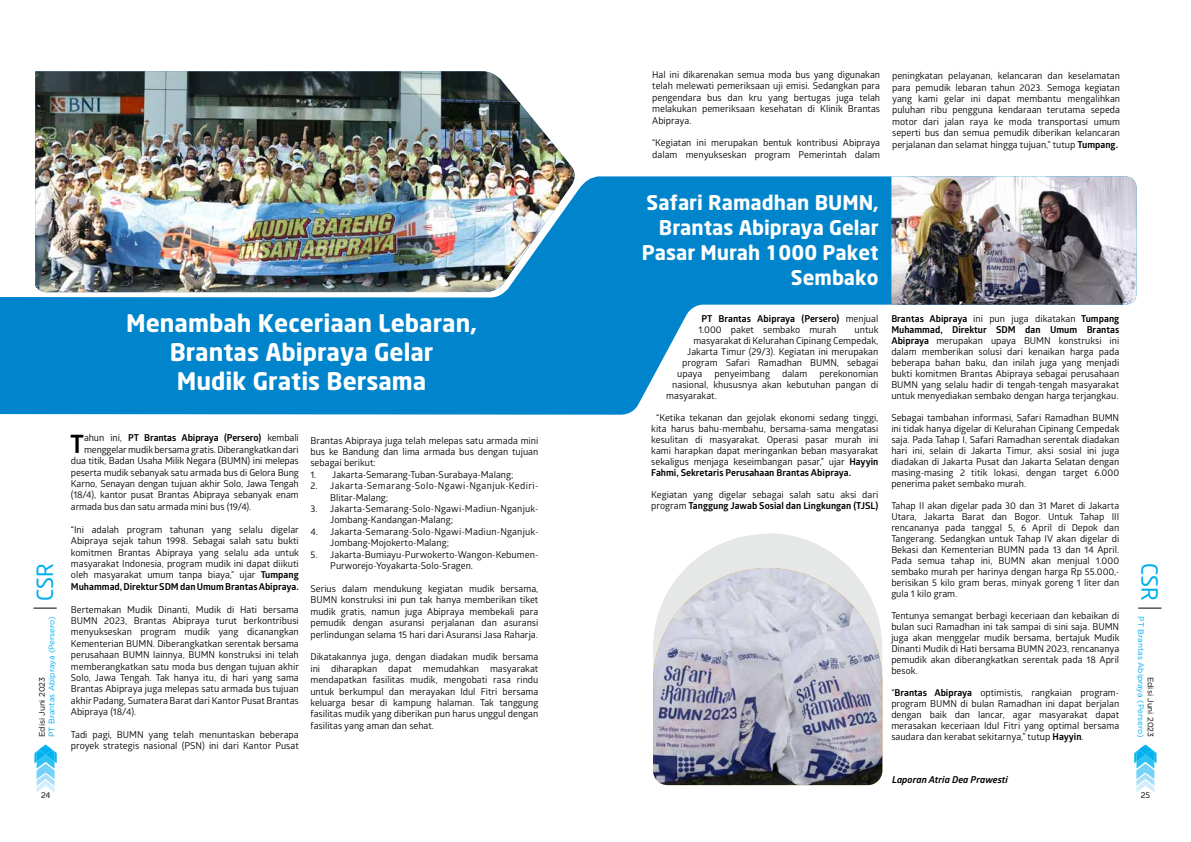
<style>
.page{position:relative;width:1191px;height:842px;background:#fff}
.page>*{position:absolute;margin:0;border:0;box-sizing:border-box;transform-origin:0 0}
.t1{font:700 25.3px "Glober";color:#000}
.t2{font:700 24px/28.8px "Neo Sans";color:#fff;text-align:center}
.t3{font:22px "Neo Sans";color:#00aeef}
.t4{font:700 20px/25px "Neo Sans";color:#fff;text-align:right}
.t5{font:9.5px/11.4px "Glober";color:#000;text-align:justify}
.t6{font:9.5px/11.4px "Glober";letter-spacing:.035em;color:#000}
.t7{font:700 9.5px "Glober";letter-spacing:-.01em;color:#000}
.t8{font:italic 700 9.5px "Glober";color:#000}
.t9{font:8px "Gotham";color:#00aeef}
.t10{font:8px "Gotham";color:#000}
.t11{font:8px "Diavlo";color:#000}
.s1{font-weight:700}
.s2{font-weight:400}
</style>
<div class="page">
<svg style="left:1134px;top:744px;width:22px;height:48px"></svg>
<svg style="left:34px;top:744px;width:23px;height:48px"></svg>
<svg style="left:686px;top:533px;width:164px;height:35px;fill:#e6e8e8"></svg>
<img style="left:653px;top:568px;width:229px;height:217px">
<svg style="left:33px;top:608px;width:24px;height:1px"></svg>
<svg style="left:1138px;top:608px;width:23px;height:1px"></svg>
<img style="left:35px;top:71px;width:540px;height:105px">
<img style="left:0;top:176px;width:891px;height:239px">
<img style="left:891px;top:176px;width:245px;height:129px">
<p class="t5" style="left:652px;top:69px;width:229px">Hal ini dikarenakan semua moda bus yang digunakan telah melewati pemeriksaan uji emisi. Sedangkan para pengendara bus dan kru yang bertugas juga telah melakukan pemeriksaan kesehatan di Klinik Brantas Abipraya.</p>
<p class="t5" style="left:652px;top:137px;width:229px">“Kegiatan ini merupakan bentuk kontribusi Abipraya dalam menyukseskan program Pemerintah dalam</p>
<p class="t5" style="left:892px;top:70px;width:229px">peningkatan pelayanan, kelancaran dan keselamatan para pemudik lebaran tahun 2023. Semoga kegiatan yang kami gelar ini dapat membantu mengalihkan puluhan ribu pengguna kendaraan terutama sepeda motor dari jalan raya ke moda transportasi umum seperti bus dan semua pemudik diberikan kelancaran perjalanan dan selamat hingga tujuan,” tutup <span class="s1">Tumpang.</span></p>
<h3 class="t4" style="left:642px;top:191px;width:238px">Safari Ramadhan BUMN,<br>Brantas Abipraya Gelar<br>Pasar Murah 1000 Paket<br>Sembako</h3>
<h2 class="t2" style="left:126px;top:310px;width:352px">Menambah Keceriaan Lebaran,<br>Brantas Abipraya Gelar<br>Mudik Gratis Bersama</h2>
<p class="t5" style="left:698px;top:313px;width:181px;line-height:11px;text-indent:3px"><span class="s1">PT Brantas Abipraya (Persero)</span> menjual<br>1.000 paket sembako murah</p>
<p class="t5" style="left:891px;top:313px;width:229px;line-height:11px"><span class="s1">Brantas Abipraya</span> ini pun juga dikatakan <span class="s1">Tumpang Muhammad, Direktur SDM dan Umum Brantas Abipraya</span> merupakan upaya BUMN konstruksi ini dalam memberikan solusi dari kenaikan harga pada beberapa bahan baku, dan inilah juga yang menjadi bukti komitmen Brantas Abipraya sebagai perusahaan BUMN yang selalu hadir di tengah-tengah masyarakat untuk menyediakan sembako dengan harga terjangkau.</p>
<p class="t5" style="left:891px;top:412px;width:229px;line-height:11px">Sebagai tambahan informasi, Safari Ramadhan BUMN ini tidak hanya digelar di Kelurahan Cipinang Cempedak saja. Pada Tahap I, Safari Ramadhan serentak diadakan hari ini, selain di Jakarta Timur, aksi sosial ini juga diadakan di Jakarta Pusat dan Jakarta Selatan dengan masing-masing 2 titik lokasi, dengan target 6.000 penerima paket sembako murah.</p>
<p class="t5" style="left:891px;top:500px;width:229px;line-height:11px">Tahap II akan digelar pada 30 dan 31 Maret di Jakarta Utara, Jakarta Barat dan Bogor. Untuk Tahap III rencananya pada tanggal 5, 6 April di Depok dan Tangerang. Sedangkan untuk Tahap IV akan digelar di Bekasi dan Kementerian BUMN pada 13 dan 14 April.<br>Pada semua tahap ini, BUMN akan menjual 1.000 sembako murah per harinya dengan harga Rp 55.000,- berisikan 5 kilo gram beras, minyak goreng 1 liter dan gula 1 kilo gram.</p>
<p class="t5" style="left:891px;top:610px;width:229px;line-height:11px">Tentunya semangat berbagi keceriaan dan kebaikan di bulan suci Ramadhan ini tak sampai di sini saja. BUMN juga akan menggelar mudik bersama, bertajuk Mudik Dinanti Mudik di Hati bersama BUMN 2023, rencananya pemudik akan diberangkatkan serentak pada 18 April besok.</p>
<p class="t5" style="left:891px;top:687px;width:229px;line-height:11px">“<span class="s1">Brantas Abipraya</span> optimistis, rangkaian program&shy;program BUMN di bulan Ramadhan ini dapat berjalan dengan baik dan lancar, agar masyarakat dapat merasakan keceriaan Idul Fitri yang optimal bersama saudara dan kerabat sekitarnya,” tutup <span class="s1">Hayyin</span>.</p>
<p class="t5" style="left:854px;top:324px;width:25px">untuk</p>
<p class="t5" style="left:693px;top:335px;width:187px">masyarakat di Kelurahan Cipinang Cempedak,</p>
<p class="t5" style="left:687px;top:346px;width:192px">Jakarta Timur (29/3). Kegiatan ini merupakan</p>
<p class="t5" style="left:682px;top:357px;width:197px">program Safari Ramadhan BUMN, sebagai</p>
<p class="t5" style="left:677px;top:368px;width:27px">upaya</p>
<p class="t5" style="left:714px;top:368px;width:57px">penyeimbang</p>
<p class="t5" style="left:782px;top:368px;width:27px">dalam</p>
<p class="t5" style="left:819px;top:368px;width:60px">perekonomian</p>
<p class="t5" style="left:672px;top:379px;width:208px">nasional, khususnya akan kebutuhan pangan di</p>
<p class="t5" style="left:666px;top:390px;width:52px">masyarakat.</p>
<p class="t5" style="left:651px;top:412px;width:229px;line-height:11px;text-indent:5px">“Ketika tekanan dan gejolak ekonomi sedang tinggi, kita harus bahu-membahu, bersama-sama mengatasi kesulitan di masyarakat. Operasi pasar murah ini kami harapkan dapat meringankan beban masyarakat sekaligus menjaga keseimbangan pasar,” ujar <span class="s1">Hayyin Fahmi, Sekretaris Perusahaan Brantas Abipraya.</span></p>
<p class="t5" style="left:651px;top:489px;width:229px;line-height:11px">Kegiatan yang digelar sebagai salah satu aksi dari program <span class="s1">Tanggung Jawab Sosial dan Lingkungan (TJSL)</span></p>
<h1 class="t1" style="left:70px;top:426px;width:16px">T</h1>
<p class="t7" style="left:84px;top:431px;width:216px"><span class="s2">ahun ini,</span> PT Brantas Abipraya (Persero) <span class="s2">kembali</span></p>
<p class="t5" style="left:310px;top:434px;width:229px">Brantas Abipraya juga telah melepas satu armada mini bus ke Bandung dan lima armada bus dengan tujuan sebagai berikut:</p>
<p class="t5" style="left:310px;top:468px;width:204px">1. Jakarta-Semarang-Tuban-Surabaya-Malang;</p>
<p class="t6" style="left:330px;top:480px;width:210px;text-indent:-20px">2. Jakarta-Semarang-Solo-Ngawi-Nganjuk-Kediri-<br>Blitar-Malang;</p>
<p class="t5" style="left:330px;top:503px;width:210px;text-indent:-20px">3. Jakarta-Semarang-Solo-Ngawi-Madiun-Nganjuk-<br>Jombang-Kandangan-Malang;</p>
<p class="t5" style="left:330px;top:525px;width:210px;text-indent:-20px">4. Jakarta-Semarang-Solo-Ngawi-Madiun-Nganjuk-<br>Jombang-Mojokerto-Malang;</p>
<p class="t5" style="left:330px;top:548px;width:210px;text-indent:-20px">5. Jakarta-Bumiayu-Purwokerto-Wangon-Kebumen-<br>Purworejo-Yoyakarta-Solo-Sragen.</p>
<p class="t5" style="left:310px;top:582px;width:229px">Serius dalam mendukung kegiatan mudik bersama, BUMN konstruksi ini pun tak hanya memberikan tiket mudik gratis, namun juga Abipraya membekali para pemudik dengan asuransi perjalanan dan asuransi perlindungan selama 15 hari dari Asuransi Jasa Raharja.</p>
<p class="t5" style="left:310px;top:651px;width:229px">Dikatakannya juga, dengan diadakan mudik bersama ini diharapkan dapat memudahkan masyarakat mendapatkan fasilitas mudik, mengobati rasa rindu untuk berkumpul dan merayakan Idul Fitri bersama keluarga besar di kampung halaman. Tak tanggung fasilitas mudik yang diberikan pun harus unggul dengan fasilitas yang aman dan sehat.</p>
<p class="t5" style="left:84px;top:443px;width:216px">menggelar mudik bersama gratis. Diberangkatkan dari</p>
<p class="t5" style="left:71px;top:455px;width:229px">dua titik, Badan Usaha Milik Negara (BUMN) ini melepas</p>
<p class="t5" style="left:71px;top:466px;width:229px">peserta mudik sebanyak satu armada bus di Gelora Bung</p>
<p class="t5" style="left:71px;top:478px;width:229px">Karno, Senayan dengan tujuan akhir Solo, Jawa Tengah</p>
<p class="t5" style="left:71px;top:489px;width:229px">(18/4), kantor pusat Brantas Abipraya sebanyak enam</p>
<p class="t5" style="left:71px;top:500px;width:182px">armada bus dan satu armada mini bus (19/4).</p>
<p class="t5" style="left:71px;top:523px;width:230px">“Ini adalah program tahunan yang selalu digelar Abipraya sejak tahun 1998. Sebagai salah satu bukti komitmen Brantas Abipraya yang selalu ada untuk masyarakat Indonesia, program mudik ini dapat diikuti oleh masyarakat umum tanpa biaya,” ujar <span class="s1">Tumpang Muhammad, Direktur SDM dan Umum Brantas Abipraya.</span></p>
<p class="t5" style="left:71px;top:603px;width:230px">Bertemakan Mudik Dinanti, Mudik di Hati bersama BUMN 2023, Brantas Abipraya turut berkontribusi menyukseskan program mudik yang dicanangkan Kementerian BUMN. Diberangkatkan serentak bersama perusahaan BUMN lainnya, BUMN konstruksi ini telah memberangkatkan satu moda bus dengan tujuan akhir Solo, Jawa Tengah. Tak hanya itu, di hari yang sama Brantas Abipraya juga melepas satu armada bus tujuan akhir Padang, Sumatera Barat dari Kantor Pusat Brantas Abipraya (18/4).</p>
<p class="t5" style="left:71px;top:728px;width:229px">Tadi pagi, BUMN yang telah menuntaskan beberapa proyek strategis nasional (PSN) ini dari Kantor Pusat</p>
<h3 class="t3" style="left:34px;top:601px;width:39px;rotate:-90deg">CSR</h3>
<h3 class="t3" style="left:1160px;top:563px;width:39px;rotate:90deg">CSR</h3>
<p class="t9" style="left:46px;top:737px;width:122px;rotate:-90deg">PT Brantas Abipraya (Persero)</p>
<p class="t9" style="left:1146px;top:616px;width:122px;rotate:90deg">PT Brantas Abipraya (Persero)</p>
<p class="t10" style="left:37px;top:737px;width:62px;rotate:-90deg">Edisi Juni 2023</p>
<p class="t10" style="left:1155px;top:677px;width:62px;rotate:90deg">Edisi Juni 2023</p>
<p class="t11" style="left:41px;top:790px;width:11px">24</p>
<p class="t8" style="left:892px;top:773px;width:117px">Laporan Atria Dea Prawesti</p>
<p class="t11" style="left:1140px;top:790px;width:11px">25</p>
</div>
